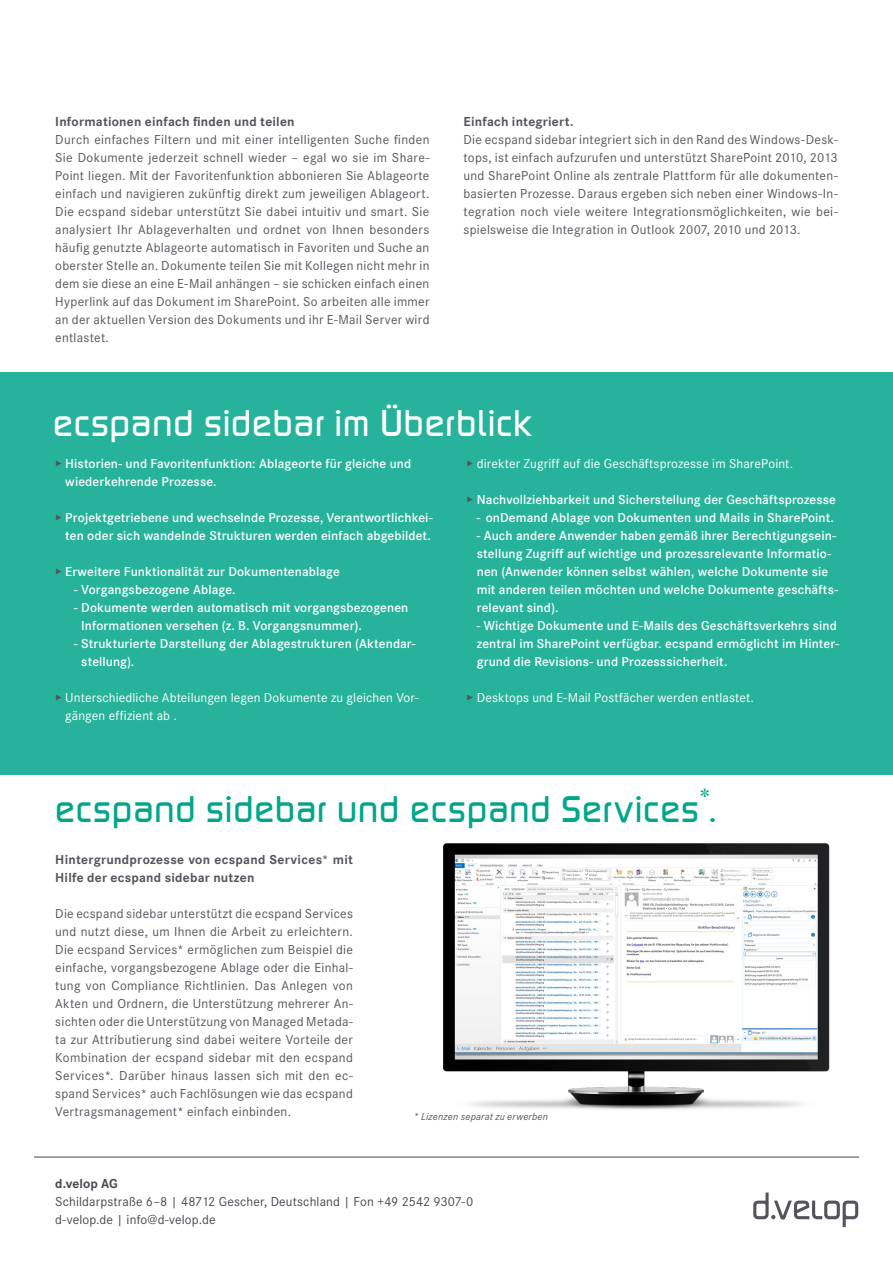
<style>
.page{position:relative;width:893px;height:1263px;background:#fff}
.page>*{position:absolute;margin:0;border:0;box-sizing:border-box;transform-origin:0 0}
.t1{font:700 36px "Dvelop Digital";letter-spacing:.015em;color:#00a689}
.t2{font:700 36px "Dvelop Digital";letter-spacing:.01em;color:#fff}
.t3{font:13.5px/18px "Corporate S";letter-spacing:.02em;color:#57535c;text-align:justify}
.t4{font:600 13.5px/18px "Corporate S";letter-spacing:.01em;color:#fff}
.t5{font:13.5px/18px "Corporate S";letter-spacing:.01em;color:#fff}
.t6{font:700 13.5px/18px "Corporate S";letter-spacing:.02em;color:#57535c}
.t7{font:13.5px/18px "Corporate S";letter-spacing:.01em;color:#464950}
.t8{font:700 13.5px "Corporate S";letter-spacing:.005em;color:#464950}
.t9{font:italic 10.5px "Corporate S";letter-spacing:.02em;color:#57535c}
.s1{font-weight:400;color:#57535c}
.s2{color:#57535c}
</style>
<div class="page">
<div style="left:0;top:372px;width:893px;height:403px;background:#27b39b"></div>
<hr style="left:34px;top:1157px;width:825px;height:1px;background:#464950">
<svg style="left:753px;top:1192px;width:105px;height:35px"></svg>
<img style="left:443px;top:843px;width:387px;height:267px">
<p class="t6" style="left:55px;top:112px;width:241px">Informationen einfach finden und teilen</p>
<p class="t3" style="left:55px;top:130px;width:376px">Durch einfaches Filtern und mit einer intelligenten Suche finden Sie Dokumente jederzeit schnell wieder – egal wo sie im Share-Point liegen. Mit der Favoritenfunktion abbonieren Sie Ablageorte einfach und navigieren zukünftig direkt zum jeweiligen Ablageort.<br>Die ecspand sidebar unterstützt Sie dabei intuitiv und smart. Sie analysiert Ihr Ablageverhalten und ordnet von Ihnen besonders häufig genutzte Ablageorte automatisch in Favoriten und Suche an oberster Stelle an. Dokumente teilen Sie mit Kollegen nicht mehr in dem sie diese an eine E-Mail anhängen – sie schicken einfach einen Hyperlink auf das Dokument im SharePoint. So arbeiten alle immer an der aktuellen Version des Dokuments und ihr E-Mail Server wird entlastet.</p>
<p class="t6" style="left:463px;top:112px;width:111px">Einfach integriert.</p>
<p class="t3" style="left:463px;top:130px;width:376px">Die ecspand sidebar integriert sich in den Rand des Windows-Desk&shy;tops, ist einfach aufzurufen und unterstützt SharePoint 2010, 2013 und SharePoint Online als zentrale Plattform für alle dokumenten&shy;basierten Prozesse. Daraus ergeben sich neben einer Windows-In&shy;tegration noch viele weitere Integrationsmöglichkeiten, wie bei&shy;spielsweise die Integration in Outlook 2007, 2010 und 2013.</p>
<h1 class="t2" style="left:53px;top:402px;width:481px">ecspand sidebar im Überblick</h1>
<p class="t4" style="left:65px;top:454px;width:348px;text-indent:-10px"><span class="s1">▸</span> Historien- und Favoritenfunktion: Ablageorte für gleiche und wiederkehrende Prozesse.</p>
<p class="t4" style="left:55px;top:508px;width:379px;text-align:right"><span class="s1">▸</span> Projektgetriebene und wechselnde Prozesse, Verantwortlichkei&shy;ten oder sich wandelnde Strukturen werden einfach abgebildet.</p>
<p class="t4" style="left:55px;top:562px;width:286px"><span class="s1">▸</span> Erweitere Funktionalität zur Dokumentenablage</p>
<p class="t4" style="left:74px;top:580px;width:163px">- Vorgangsbezogene Ablage.</p>
<p class="t4" style="left:81px;top:598px;width:329px;text-indent:-7px">- Dokumente werden automatisch mit vorgangsbezogenen<br>Informationen versehen (z. B. Vorgangsnummer).</p>
<p class="t4" style="left:81px;top:634px;width:336px;text-indent:-7px">- Strukturierte Darstellung der Ablagestrukturen (Aktendar&shy;stellung).</p>
<p class="t5" style="left:65px;top:688px;width:355px;text-indent:-10px"><span class="s2">▸</span> Unterschiedliche Abteilungen legen Dokumente zu gleichen Vor&shy;gängen effizient ab .</p>
<p class="t5" style="left:467px;top:454px;width:328px"><span class="s2">▸</span> direkter Zugriff auf die Geschäftsprozesse im SharePoint.</p>
<p class="t4" style="left:467px;top:490px;width:371px"><span class="s1">▸</span> Nachvollziehbarkeit und Sicherstellung der Geschäftsprozesse</p>
<p class="t4" style="left:477px;top:508px;width:359px">- onDemand Ablage von Dokumenten und Mails in SharePoint.</p>
<p class="t4" style="left:477px;top:526px;width:363px">- Auch andere Anwender haben gemäß ihrer Berechtigungsein&shy;stellung Zugriff auf wichtige und prozessrelevante Informatio&shy;nen (Anwender können selbst wählen, welche Dokumente sie mit anderen teilen möchten und welche Dokumente geschäfts&shy;relevant sind).</p>
<p class="t4" style="left:477px;top:616px;width:364px">- Wichtige Dokumente und E-Mails des Geschäftsverkehrs sind zentral im SharePoint verfügbar. ecspand ermöglicht im Hinter&shy;grund die Revisions- und Prozesssicherheit.</p>
<p class="t5" style="left:467px;top:688px;width:289px"><span class="s2">▸</span> Desktops und E-Mail Postfächer werden entlastet.</p>
<h1 class="t1" style="left:55px;top:789px;width:663px">ecspand sidebar und ecspand Services<sup>*</sup>.</h1>
<p class="t6" style="left:55px;top:850px;width:299px">Hintergrundprozesse von ecspand Services* mit<br>Hilfe der ecspand sidebar nutzen</p>
<p class="t3" style="left:55px;top:904px;width:299px">Die ecspand sidebar unterstützt die ecspand Services und nutzt diese, um Ihnen die Arbeit zu erleichtern.<br>Die ecspand Services* ermöglichen zum Beispiel die einfache, vorgangsbezogene Ablage oder die Einhal&shy;tung von Compliance Richtlinien. Das Anlegen von Akten und Ordnern, die Unterstützung mehrerer An&shy;sichten oder die Unterstützung von Managed Metada&shy;ta zur Attributierung sind dabei weitere Vorteile der Kombination der ecspand sidebar mit den ecspand Services*. Darüber hinaus lassen sich mit den ec&shy;spand Services* auch Fachlösungen wie das ecspand Vertragsmanagement* einfach einbinden.</p>
<p class="t9" style="left:414px;top:1110px;width:136px">* Lizenzen separat zu erwerben</p>
<p class="t8" style="left:55px;top:1174px;width:64px">d.velop AG</p>
<p class="t7" style="left:55px;top:1192px;width:419px">Schildarpstraße 6–8 | 48712 Gescher, Deutschland | Fon +49 2542 9307-0 d-velop.de | info@d-velop.de</p>
</div>
